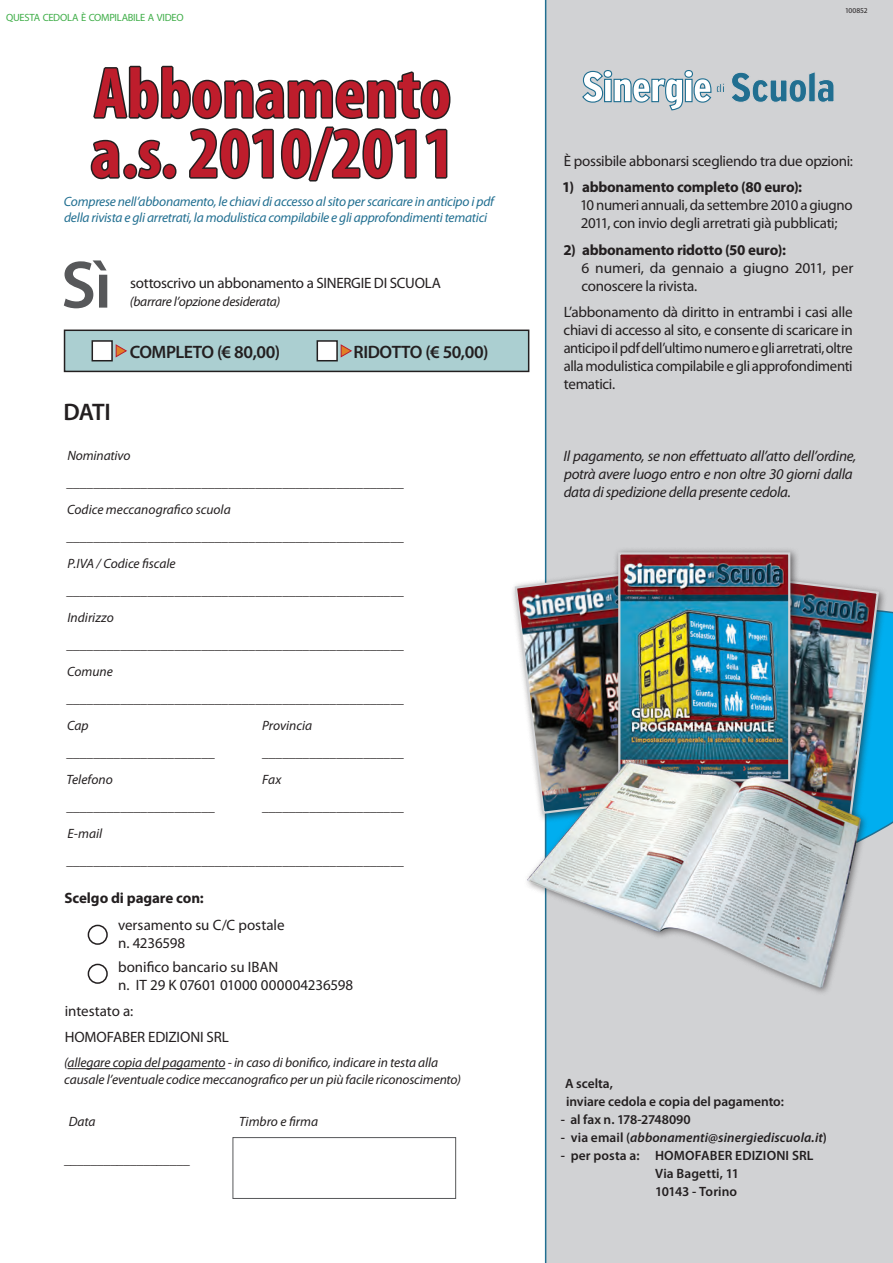
<style>
.page{position:relative;width:893px;height:1263px;background:#fff}
.page>*{position:absolute;margin:0;border:0;box-sizing:border-box;transform-origin:0 0}
.t1{font:700 condensed 72px "Myriad Pro";color:#be1d2c}
.riassunto{font:600 24px "Myriad Pro";color:#231f20}
.riassunto-2{font:600 18px "Myriad Pro";letter-spacing:-.025em;color:#231f20}
.autore{font:15px/18px "Myriad Pro";letter-spacing:-.02em;color:#231f20}
.riassunto-3{font:15px/18px "Myriad Pro";letter-spacing:-.015em;color:#231f20}
.autore-2{font:italic 15px/18px "Myriad Pro";letter-spacing:-.02em;color:#231f20}
.autore-3{font:700 15px "Myriad Pro";letter-spacing:-.015em;color:#231f20}
.riassunto-4{font:700 15px "Myriad Pro";letter-spacing:-.005em;color:#231f20}
.autore-4{font:italic 13.5px "Myriad Pro";color:#231f20}
.riassunto-5{font:italic 13.5px/16.5px "Myriad Pro";letter-spacing:-.01em;color:#231f20}
.riassunto-6{font:italic 13.5px/16.5px "Myriad Pro";letter-spacing:-.02em;color:#216f91}
.riassunto-7{font:600 13.5px "Myriad Pro";letter-spacing:-.005em;color:#231f20}
.autore-5{font:600 13.5px "Myriad Pro";letter-spacing:.01em;color:#231f20}
.autore-6{font:italic 600 13.5px "Myriad Pro";letter-spacing:.01em;color:#231f20}
.riassunto-8{font:13.5px "Myriad Pro";color:#231f20}
.autore-7{font:600 13.5px "Myriad Pro";letter-spacing:-.01em;color:#231f20}
.riassunto-9{font:10.5px "Myriad Pro";letter-spacing:-.025em;color:#40ae49}
.riassunto-10{font:7.5px "Myriad Pro";letter-spacing:-.015em;color:#231f20}
.s1{font-style:normal}
</style>
<div class="page">
<div style="left:65px;top:330px;width:464px;height:41px;background:#abcfd1"></div>
<div style="left:64px;top:330px;width:465px;height:42px;border:2px solid #231f20"></div>
<div style="left:545px;top:0;width:348px;height:1263px;background:#d1d2d4"></div>
<svg style="left:64px;top:260px;width:43px;height:48px"></svg>
<svg style="left:581px;top:69px;width:254px;height:42px;background:#b3c4cd"></svg>
<svg style="left:869px;top:604px;width:24px;height:300px;background:#80c3dd"></svg>
<hr style="left:67px;top:1068px;width:158px;height:1px;background:#231f20">
<div style="left:233px;top:1137px;width:223px;height:62px;background:#fff;border:1px solid #57585a"></div>
<div style="left:88px;top:925px;width:20px;height:20px;border:2px solid #231f20;border-radius:50%"></div>
<div style="left:88px;top:964px;width:20px;height:20px;border:2px solid #231f20;border-radius:50%"></div>
<svg style="left:90px;top:65px;width:361px;height:117px"></svg>
<div style="left:92px;top:341px;width:20px;height:20px;background:#fff"></div>
<div style="left:92px;top:340px;width:21px;height:21px;border:2px solid #231f20"></div>
<div style="left:317px;top:341px;width:20px;height:20px;background:#fff"></div>
<div style="left:317px;top:340px;width:21px;height:21px;border:2px solid #231f20"></div>
<svg style="left:115px;top:344px;width:12px;height:14px"></svg>
<svg style="left:340px;top:344px;width:12px;height:14px"></svg>
<div style="left:675px;top:565px;width:213px;height:263px;background:#231f20;opacity:.6"></div>
<img style="left:800px;top:569px;width:80px;height:251px">
<div style="left:509px;top:560px;width:213px;height:263px;background:#231f20;opacity:.6"></div>
<img style="left:513px;top:564px;width:100px;height:251px">
<div style="left:613px;top:547px;width:187px;height:244px;background:#231f20;opacity:.6"></div>
<img style="left:621px;top:555px;width:166px;height:202px">
<div style="left:618px;top:552px;width:172px;height:229px;border:2px solid #d1d2d4"></div>
<div style="left:522px;top:757px;width:347px;height:239px;background:#231f20;opacity:.6"></div>
<img style="left:528px;top:762px;width:332px;height:226px">
<p class="riassunto-9" style="left:6px;top:11px;width:179px">QUESTA CEDOLA È COMPILABILE A VIDEO</p>
<p class="t1" style="left:94px;top:48px;width:358px">Abbonamento</p>
<p class="t1" style="left:91px;top:108px;width:365px">a.s. 2010/2011</p>
<p class="riassunto-6" style="left:64px;top:193px;width:432px">Comprese nell’abbonamento, le chiavi di accesso al sito per scaricare in anticipo i pdf della rivista e gli arretrati, la modulistica compilabile e gli approfondimenti tematici</p>
<p class="riassunto-3" style="left:130px;top:274px;width:312px">sottoscrivo un abbonamento a SINERGIE DI SCUOLA</p>
<p class="riassunto-5" style="left:130px;top:293px;width:152px">(barrare l’opzione desiderata)</p>
<p class="riassunto" style="left:64px;top:397px;width:49px">DATI</p>
<p class="riassunto-2" style="left:130px;top:340px;width:152px">COMPLETO (€ 80,00)</p>
<p class="riassunto-2" style="left:353px;top:340px;width:136px">RIDOTTO (€ 50,00)</p>
<p class="riassunto-5" style="left:67px;top:447px;width:65px">Nominativo</p>
<p class="autore-4" style="left:67px;top:474px;width:339px">__________________________________________________</p>
<p class="riassunto-5" style="left:67px;top:501px;width:165px">Codice meccanografico scuola</p>
<p class="autore-4" style="left:67px;top:528px;width:339px">__________________________________________________</p>
<p class="autore-4" style="left:67px;top:555px;width:110px">P.IVA / Codice fiscale</p>
<p class="autore-4" style="left:67px;top:582px;width:339px">__________________________________________________</p>
<p class="autore-4" style="left:67px;top:609px;width:48px">Indirizzo</p>
<p class="autore-4" style="left:67px;top:636px;width:339px">__________________________________________________</p>
<p class="autore-4" style="left:67px;top:663px;width:47px">Comune</p>
<p class="autore-4" style="left:67px;top:690px;width:339px">__________________________________________________</p>
<p class="autore-4" style="left:67px;top:717px;width:23px">Cap</p>
<p class="autore-4" style="left:262px;top:717px;width:52px">Provincia</p>
<p class="autore-4" style="left:67px;top:744px;width:150px">______________________</p>
<p class="autore-4" style="left:263px;top:744px;width:143px">_____________________</p>
<p class="autore-4" style="left:66px;top:771px;width:48px">Telefono</p>
<p class="autore-4" style="left:262px;top:771px;width:21px">Fax</p>
<p class="autore-4" style="left:67px;top:798px;width:150px">______________________</p>
<p class="autore-4" style="left:263px;top:798px;width:143px">_____________________</p>
<p class="autore-4" style="left:67px;top:825px;width:37px">E-mail</p>
<p class="autore-4" style="left:67px;top:852px;width:339px">__________________________________________________</p>
<p class="riassunto-4" style="left:64px;top:888px;width:141px">Scelgo di pagare con:</p>
<p class="riassunto-3" style="left:118px;top:916px;width:168px">versamento su C/C postale n. 4236598</p>
<p class="riassunto-3" style="left:118px;top:957px;width:162px">bonifico bancario su IBAN</p>
<p class="riassunto-3" style="left:118px;top:975px;width:237px">n. IT 29 K 07601 01000 000004236598</p>
<p class="riassunto-3" style="left:65px;top:1001px;width:70px">intestato a:</p>
<p class="riassunto-3" style="left:65px;top:1028px;width:166px">HOMOFABER EDIZIONI SRL</p>
<p class="riassunto-5" style="left:64px;top:1054px;width:398px">(allegare copia del pagamento - in caso di bonifico, indicare in testa alla causale l’eventuale codice meccanografico per un più facile riconoscimento)</p>
<p class="riassunto-5" style="left:69px;top:1113px;width:28px">Data</p>
<p class="riassunto-5" style="left:239px;top:1113px;width:81px">Timbro e firma</p>
<p class="riassunto-8" style="left:64px;top:1151px;width:127px">___________________</p>
<p class="riassunto-10" style="left:845px;top:6px;width:24px">100852</p>
<p class="riassunto-3" style="left:564px;top:151px;width:290px">È possibile abbonarsi scegliendo tra due opzioni:</p>
<p class="autore-3" style="left:562px;top:177px;width:241px">1) abbonamento completo (80 euro):</p>
<p class="autore" style="left:580px;top:196px;width:274px">10 numeri annuali, da settembre 2010 a giugno<br>2011, con invio degli arretrati già pubblicati;</p>
<p class="autore-3" style="left:563px;top:240px;width:224px">2) abbonamento ridotto (50 euro):</p>
<p class="autore" style="left:581px;top:258px;width:273px">6 numeri, da gennaio a giugno 2011, per conoscere la rivista.</p>
<p class="autore" style="left:564px;top:303px;width:291px;text-align:justify">L’abbonamento dà diritto in entrambi i casi alle chiavi di accesso al sito, e consente di scaricare in anticipo il pdf dell’ultimo numero e gli arretrati, oltre alla modulistica compilabile e gli approfondimenti tematici.</p>
<p class="autore-2" style="left:564px;top:447px;width:294px">Il pagamento, se non effettuato all’atto dell’ordine, potrà avere luogo entro e non oltre 30 giorni dalla data di spedizione della presente cedola.</p>
<p class="riassunto-7" style="left:565px;top:1075px;width:49px">A scelta,</p>
<p class="riassunto-7" style="left:566px;top:1093px;width:219px">inviare cedola e copia del pagamento:</p>
<p class="riassunto-7" style="left:561px;top:1111px;width:131px">- al fax n. 178-2748090</p>
<p class="autore-6" style="left:561px;top:1129px;width:267px"><span class="s1">- via email (</span>abbonamenti@sinergiediscuola.it<span class="s1">)</span></p>
<p class="autore-5" style="left:561px;top:1147px;width:254px">- per posta a: HOMOFABER EDIZIONI SRL</p>
<p class="autore-5" style="left:655px;top:1165px;width:85px">Via Bagetti, 11</p>
<p class="autore-7" style="left:655px;top:1183px;width:84px">10143 - Torino</p>
</div>
